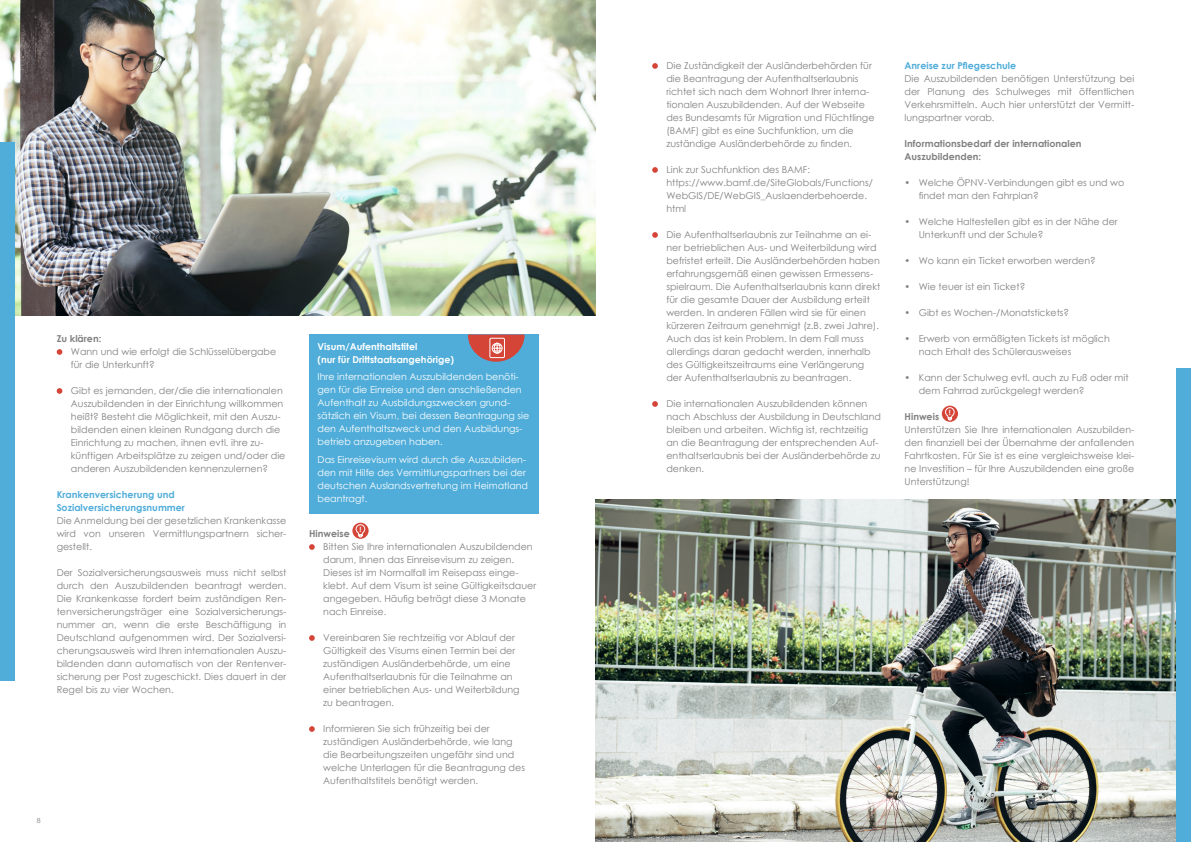
<style>
.page{position:relative;width:1191px;height:842px;background:#fff}
.page>*{position:absolute;margin:0;border:0;box-sizing:border-box;transform-origin:0 0}
.t1{font:9.5px/13px "Century Gothic";color:#818181}
.t2{font:9.5px/13px "Century Gothic";color:#fff}
.t3{font:700 9.5px/13px "Century Gothic";color:#818181}
.t4{font:700 9.5px/13px "Century Gothic";color:#50add9}
.t5{font:700 9.5px/13px "Century Gothic";color:#fff}
.Body{font:700 7.1px "Century Gothic";color:#fff}
.t6{font:7px "Century Gothic";color:#818181}
</style>
<div class="page">
<img style="left:0;top:0;width:595px;height:316px">
<img style="left:595px;top:500px;width:581px;height:342px">
<svg style="left:652px;top:63px;width:6px;height:6px"></svg>
<svg style="left:652px;top:167px;width:6px;height:6px"></svg>
<svg style="left:652px;top:232px;width:6px;height:6px"></svg>
<svg style="left:652px;top:401px;width:6px;height:6px"></svg>
<svg style="left:941px;top:406px;width:17px;height:16px"></svg>
<svg style="left:944px;top:407px;width:10px;height:15px"></svg>
<svg style="left:57px;top:349px;width:5px;height:6px"></svg>
<svg style="left:57px;top:388px;width:5px;height:6px"></svg>
<svg style="left:352px;top:523px;width:16px;height:16px"></svg>
<svg style="left:355px;top:524px;width:10px;height:15px"></svg>
<svg style="left:309px;top:544px;width:6px;height:6px"></svg>
<svg style="left:309px;top:635px;width:6px;height:6px"></svg>
<svg style="left:309px;top:726px;width:6px;height:6px"></svg>
<div style="left:0;top:142px;width:14px;height:538px;background:#50add9"></div>
<div style="left:1176px;top:369px;width:15px;height:473px;background:#50add9"></div>
<div style="left:309px;top:334px;width:230px;height:180px;background:#50add9"></div>
<svg style="left:468px;top:334px;width:56px;height:28px"></svg>
<p class="t3" style="left:57px;top:331px;width:46px">Zu klären:</p>
<p class="t1" style="left:71px;top:345px;width:207px">Wann und wie erfolgt die Schlüsselübergabe für die Unterkunft?</p>
<p class="t1" style="left:71px;top:384px;width:216px">Gibt es jemanden, der/die die internationalen Auszubildenden in der Einrichtung willkommen heißt? Besteht die Möglichkeit, mit den Auszu&shy;bildenden einen kleinen Rundgang durch die Einrichtung zu machen, ihnen evtl. ihre zu&shy;künftigen Arbeitsplätze zu zeigen und/oder die anderen Auszubildenden kennenzulernen?</p>
<p class="t4" style="left:57px;top:487px;width:130px">Krankenversicherung und<br>Sozialversicherungsnummer</p>
<p class="t1" style="left:57px;top:514px;width:231px;text-align:justify">Die Anmeldung bei der gesetzlichen Krankenkasse wird von unseren Vermittlungspartnern sicher&shy;gestellt.</p>
<p class="t1" style="left:57px;top:566px;width:231px;text-align:justify">Der Sozialversicherungsausweis muss nicht selbst durch den Auszubildenden beantragt werden.<br>Die Krankenkasse fordert beim zuständigen Ren&shy;tenversicherungsträger eine Sozialversicherungs&shy;nummer an, wenn die erste Beschäftigung in Deutschland aufgenommen wird. Der Sozialversi&shy;cherungsausweis wird Ihren internationalen Auszu&shy;bildenden dann automatisch von der Rentenver&shy;sicherung per Post zugeschickt. Dies dauert in der Regel bis zu vier Wochen.</p>
<p class="t6" style="left:37px;top:815px;width:5px">8</p>
<p class="t5" style="left:317px;top:340px;width:138px">Visum/Aufenthaltstitel<br>(nur für Drittstaatsangehörige)</p>
<p class="t2" style="left:317px;top:370px;width:213px">Ihre internationalen Auszubildenden benöti&shy;gen für die Einreise und den anschließenden Aufenthalt zu Ausbildungszwecken grund&shy;sätzlich ein Visum, bei dessen Beantragung sie den Aufenthaltszweck und den Ausbildungs&shy;betrieb anzugeben haben.</p>
<p class="t2" style="left:317px;top:453px;width:212px">Das Einreisevisum wird durch die Auszubilden&shy;den mit Hilfe des Vermittlungspartners bei der deutschen Auslandsvertretung im Heimatland beantragt.</p>
<p class="Body" style="left:359px;top:524px;width:3px">!</p>
<p class="t1" style="left:323px;top:540px;width:214px">Bitten Sie Ihre internationalen Auszubildenden darum, Ihnen das Einreisevisum zu zeigen.<br>Dieses ist im Normalfall im Reisepass einge&shy;klebt. Auf dem Visum ist seine Gültigkeitsdauer angegeben. Häufig beträgt diese 3 Monate nach Einreise.</p>
<p class="t1" style="left:323px;top:631px;width:198px">Vereinbaren Sie rechtzeitig vor Ablauf der Gültigkeit des Visums einen Termin bei der zuständigen Ausländerbehörde, um eine Aufenthaltserlaubnis für die Teilnahme an einer betrieblichen Aus- und Weiterbildung zu beantragen.</p>
<p class="t1" style="left:323px;top:722px;width:203px">Informieren Sie sich frühzeitig bei der zuständigen Ausländerbehörde, wie lang die Bearbeitungszeiten ungefähr sind und welche Unterlagen für die Beantragung des Aufenthaltstitels benötigt werden.</p>
<p class="t3" style="left:309px;top:526px;width:42px">Hinweise</p>
<p class="t1" style="left:666px;top:59px;width:210px">Die Zuständigkeit der Ausländerbehörden für die Beantragung der Aufenthaltserlaubnis richtet sich nach dem Wohnort Ihrer interna&shy;tionalen Auszubildenden. Auf der Webseite des Bundesamts für Migration und Flüchtlinge (BAMF) gibt es eine Suchfunktion, um die zuständige Ausländerbehörde zu finden.</p>
<p class="t1" style="left:666px;top:163px;width:145px">Link zur Suchfunktion des BAMF:</p>
<p class="t1" style="left:666px;top:176px;width:208px">https://www.bamf.de/SiteGlobals/Functions/<br>WebGIS/DE/WebGIS_Auslaenderbehoerde. html</p>
<p class="t1" style="left:666px;top:228px;width:215px">Die Aufenthaltserlaubnis zur Teilnahme an ei&shy;ner betrieblichen Aus- und Weiterbildung wird befristet erteilt. Die Ausländerbehörden haben erfahrungsgemäß einen gewissen Ermessens&shy;spielraum. Die Aufenthaltserlaubnis kann direkt für die gesamte Dauer der Ausbildung erteilt werden. In anderen Fällen wird sie für einen kürzeren Zeitraum genehmigt (z.B. zwei Jahre).<br>Auch das ist kein Problem. In dem Fall muss allerdings daran gedacht werden, innerhalb des Gültigkeitszeitraums eine Verlängerung der Aufenthaltserlaubnis zu beantragen.</p>
<p class="t1" style="left:666px;top:397px;width:216px">Die internationalen Auszubildenden können nach Abschluss der Ausbildung in Deutschland bleiben und arbeiten. Wichtig ist, rechtzeitig an die Beantragung der entsprechenden Auf&shy;enthaltserlaubnis bei der Ausländerbehörde zu denken.</p>
<p class="t4" style="left:904px;top:58px;width:113px">Anreise zur Pflegeschule</p>
<p class="t1" style="left:904px;top:72px;width:231px;text-align:justify">Die Auszubildenden benötigen Unterstützung bei der Planung des Schulweges mit öffentlichen Verkehrsmitteln. Auch hier unterstützt der Vermitt&shy;lungspartner vorab.</p>
<p class="t3" style="left:904px;top:136px;width:178px">Informationsbedarf der internationalen<br>Auszubildenden:</p>
<p class="t1" style="left:918px;top:176px;width:207px;text-indent:-14px">• Welche ÖPNV-Verbindungen gibt es und wo findet man den Fahrplan?</p>
<p class="t1" style="left:918px;top:215px;width:200px;text-indent:-14px">• Welche Haltestellen gibt es in der Nähe der<br>Unterkunft und der Schule?</p>
<p class="t1" style="left:904px;top:254px;width:193px">• Wo kann ein Ticket erworben werden?</p>
<p class="t1" style="left:904px;top:280px;width:122px">• Wie teuer ist ein Ticket?</p>
<p class="t1" style="left:904px;top:306px;width:166px">• Gibt es Wochen-/Monatstickets?</p>
<p class="t1" style="left:918px;top:332px;width:192px;text-indent:-14px">• Erwerb von ermäßigten Tickets ist möglich nach Erhalt des Schülerausweises</p>
<p class="t1" style="left:918px;top:371px;width:211px;text-indent:-14px">• Kann der Schulweg evtl. auch zu Fuß oder mit dem Fahrrad zurückgelegt werden?</p>
<p class="t3" style="left:904px;top:409px;width:36px">Hinweis</p>
<p class="Body" style="left:948px;top:407px;width:3px">!</p>
<p class="t1" style="left:904px;top:423px;width:231px;text-align:justify">Unterstützen Sie Ihre internationalen Auszubilden&shy;den finanziell bei der Übernahme der anfallenden Fahrtkosten. Für Sie ist es eine vergleichsweise klei&shy;ne Investition – für Ihre Auszubildenden eine große Unterstützung!</p>
</div>
